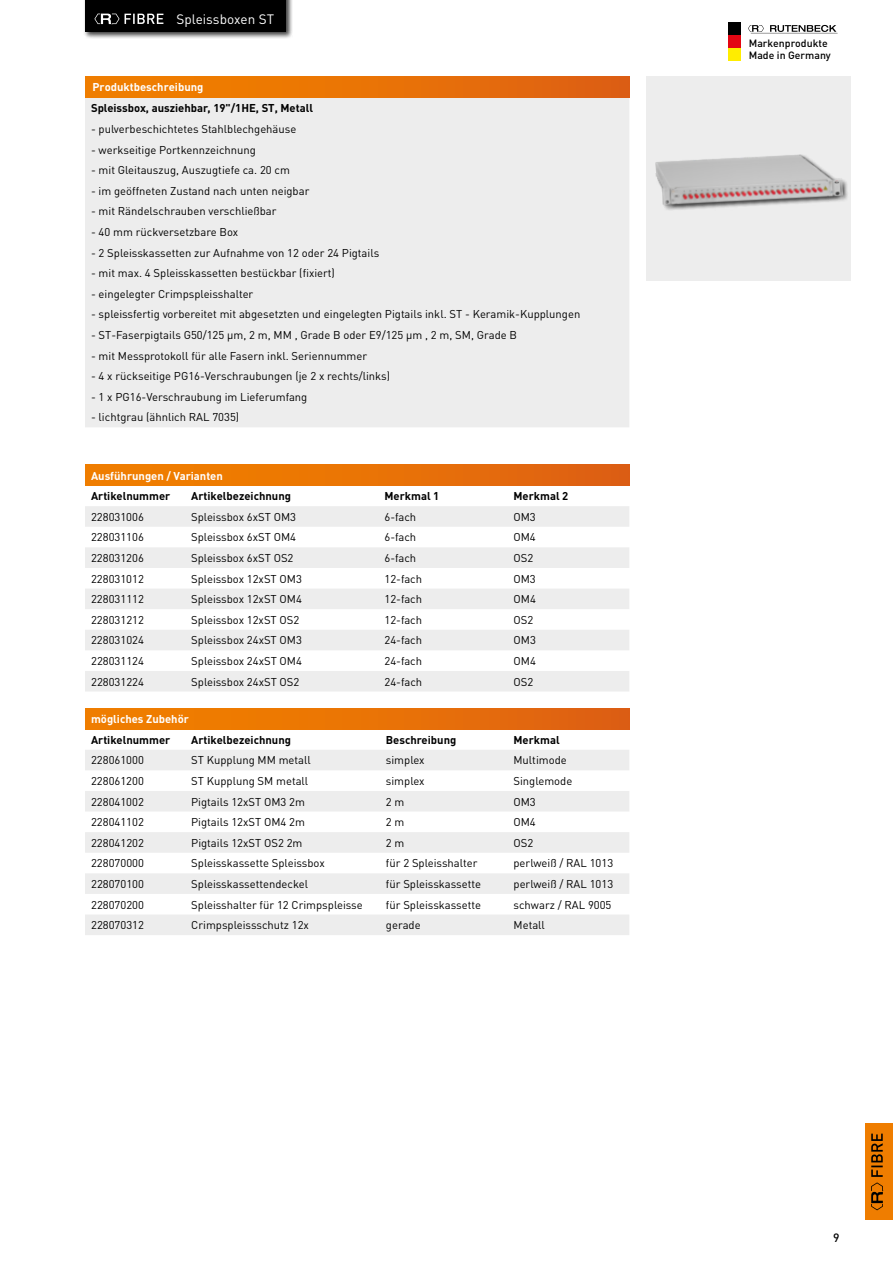
<style>
.page{position:relative;width:893px;height:1263px;background:#fff}
.page>*{position:absolute;margin:0;border:0;box-sizing:border-box;transform-origin:0 0}
.t1{font:13.5px "DIN Pro";color:#fff}
.t2{font:500 12px "DIN Pro";color:#000}
.t3{font:11.25px "DIN Pro";color:#000}
.t4{font:700 11.25px "DIN Pro";color:#000}
.t5{font:700 11.25px "DIN Pro";color:#fff}
.t6{font:500 10.5px/12px "DIN Pro";color:#000}
</style>
<div class="page">
<div style="left:728px;top:47px;width:13px;height:14px;background:#ffed00"></div>
<div style="left:728px;top:35px;width:13px;height:13px;background:#e30613"></div>
<div style="left:728px;top:22px;width:13px;height:13px;background:#000"></div>
<svg style="left:770px;top:25px;width:66px;height:7px"></svg>
<svg style="left:748px;top:25px;width:16px;height:7px"></svg>
<hr style="left:751px;top:33px;width:87px;height:1px;background:#000">
<div style="left:85px;top:98px;width:544px;height:329px;background:#ededed"></div>
<div style="left:85px;top:77px;width:544px;height:21px;background:linear-gradient(to right,#f38200,#de6112)"></div>
<div style="left:646px;top:77px;width:204px;height:204px;background:#ededed"></div>
<div style="left:83px;top:0;width:210px;height:39px;background:#000;opacity:.75"></div>
<div style="left:85px;top:0;width:200px;height:31px;background:#000"></div>
<svg style="left:94px;top:14px;width:69px;height:10px"></svg>
<div style="left:85px;top:708px;width:544px;height:21px;background:linear-gradient(to right,#f38200,#de6112)"></div>
<svg style="left:85px;top:750px;width:544px;height:185px;fill:#ededed"></svg>
<div style="left:85px;top:465px;width:544px;height:21px;background:linear-gradient(to right,#f38200,#de6112)"></div>
<svg style="left:85px;top:506px;width:544px;height:185px;fill:#ededed"></svg>
<div style="left:656px;top:154px;width:192px;height:57px;background:#000;opacity:.75"></div>
<img style="left:655px;top:154px;width:188px;height:55px">
<div style="left:865px;top:1123px;width:28px;height:97px;background:#ef7d00"></div>
<svg style="left:871px;top:1133px;width:12px;height:77px"></svg>
<p class="t1" style="left:176px;top:9px;width:99px">Spleissboxen ST</p>
<p class="t5" style="left:92px;top:80px;width:113px">Produktbeschreibung</p>
<p class="t4" style="left:91px;top:101px;width:223px">Spleissbox, ausziehbar, 19"/1HE, ST, Metall</p>
<p class="t3" style="left:91px;top:121px;width:207px">- pulverbeschichtetes Stahlblechgehäuse</p>
<p class="t3" style="left:91px;top:142px;width:166px">- werkseitige Portkennzeichnung</p>
<p class="t3" style="left:91px;top:162px;width:200px">- mit Gleitauszug, Auszugtiefe ca. 20 cm</p>
<p class="t3" style="left:91px;top:183px;width:220px">- im geöffneten Zustand nach unten neigbar</p>
<p class="t3" style="left:91px;top:204px;width:187px">- mit Rändelschrauben verschließbar</p>
<p class="t3" style="left:91px;top:224px;width:149px">- 40 mm rückversetzbare Box</p>
<p class="t3" style="left:91px;top:245px;width:290px">- 2 Spleisskassetten zur Aufnahme von 12 oder 24 Pigtails</p>
<p class="t3" style="left:91px;top:265px;width:245px">- mit max. 4 Spleisskassetten bestückbar (fixiert)</p>
<p class="t3" style="left:91px;top:286px;width:164px">- eingelegter Crimpspleisshalter</p>
<p class="t3" style="left:91px;top:307px;width:491px">- spleissfertig vorbereitet mit abgesetzten und eingelegten Pigtails inkl. ST - Keramik-Kupplungen</p>
<p class="t3" style="left:91px;top:327px;width:428px">- ST-Faserpigtails G50/125 µm, 2 m, MM , Grade B oder E9/125 µm , 2 m, SM, Grade B</p>
<p class="t3" style="left:91px;top:348px;width:278px">- mit Messprotokoll für alle Fasern inkl. Seriennummer</p>
<p class="t3" style="left:91px;top:368px;width:301px">- 4 x rückseitige PG16-Verschraubungen (je 2 x rechts/links)</p>
<p class="t3" style="left:91px;top:389px;width:218px">- 1 x PG16-Verschraubung im Lieferumfang</p>
<p class="t3" style="left:91px;top:410px;width:150px">- lichtgrau (ähnlich RAL 7035)</p>
<p class="t5" style="left:91px;top:468px;width:133px">Ausführungen / Varianten</p>
<p class="t4" style="left:91px;top:488px;width:81px">Artikelnummer</p>
<p class="t4" style="left:191px;top:488px;width:101px">Artikelbezeichnung</p>
<p class="t4" style="left:384px;top:488px;width:56px">Merkmal 1</p>
<p class="t4" style="left:513px;top:488px;width:56px">Merkmal 2</p>
<p class="t3" style="left:91px;top:509px;width:54px">228031006</p>
<p class="t3" style="left:191px;top:509px;width:106px">Spleissbox 6xST OM3</p>
<p class="t3" style="left:384px;top:509px;width:33px">6-fach</p>
<p class="t3" style="left:513px;top:509px;width:24px">OM3</p>
<p class="t3" style="left:91px;top:530px;width:54px">228031106</p>
<p class="t3" style="left:191px;top:530px;width:106px">Spleissbox 6xST OM4</p>
<p class="t3" style="left:384px;top:530px;width:33px">6-fach</p>
<p class="t3" style="left:513px;top:530px;width:24px">OM4</p>
<p class="t3" style="left:91px;top:550px;width:54px">228031206</p>
<p class="t3" style="left:191px;top:550px;width:104px">Spleissbox 6xST OS2</p>
<p class="t3" style="left:384px;top:550px;width:33px">6-fach</p>
<p class="t3" style="left:513px;top:550px;width:21px">OS2</p>
<p class="t3" style="left:91px;top:571px;width:54px">228031012</p>
<p class="t3" style="left:191px;top:571px;width:112px">Spleissbox 12xST OM3</p>
<p class="t3" style="left:384px;top:571px;width:39px">12-fach</p>
<p class="t3" style="left:513px;top:571px;width:24px">OM3</p>
<p class="t3" style="left:91px;top:591px;width:54px">228031112</p>
<p class="t3" style="left:191px;top:591px;width:112px">Spleissbox 12xST OM4</p>
<p class="t3" style="left:384px;top:591px;width:39px">12-fach</p>
<p class="t3" style="left:513px;top:591px;width:24px">OM4</p>
<p class="t3" style="left:91px;top:612px;width:54px">228031212</p>
<p class="t3" style="left:191px;top:612px;width:110px">Spleissbox 12xST OS2</p>
<p class="t3" style="left:384px;top:612px;width:39px">12-fach</p>
<p class="t3" style="left:513px;top:612px;width:21px">OS2</p>
<p class="t3" style="left:91px;top:633px;width:54px">228031024</p>
<p class="t3" style="left:191px;top:633px;width:112px">Spleissbox 24xST OM3</p>
<p class="t3" style="left:385px;top:633px;width:39px">24-fach</p>
<p class="t3" style="left:513px;top:633px;width:24px">OM3</p>
<p class="t3" style="left:91px;top:653px;width:54px">228031124</p>
<p class="t3" style="left:191px;top:653px;width:112px">Spleissbox 24xST OM4</p>
<p class="t3" style="left:385px;top:653px;width:39px">24-fach</p>
<p class="t3" style="left:513px;top:653px;width:24px">OM4</p>
<p class="t3" style="left:91px;top:674px;width:54px">228031224</p>
<p class="t3" style="left:191px;top:674px;width:110px">Spleissbox 24xST OS2</p>
<p class="t3" style="left:385px;top:674px;width:39px">24-fach</p>
<p class="t3" style="left:514px;top:674px;width:21px">OS2</p>
<p class="t5" style="left:91px;top:711px;width:99px">mögliches Zubehör</p>
<p class="t4" style="left:91px;top:732px;width:81px">Artikelnummer</p>
<p class="t4" style="left:191px;top:732px;width:101px">Artikelbezeichnung</p>
<p class="t4" style="left:386px;top:732px;width:72px">Beschreibung</p>
<p class="t4" style="left:513px;top:732px;width:48px">Merkmal</p>
<p class="t3" style="left:91px;top:753px;width:54px">228061000</p>
<p class="t3" style="left:191px;top:753px;width:121px">ST Kupplung MM metall</p>
<p class="t3" style="left:386px;top:753px;width:40px">simplex</p>
<p class="t3" style="left:513px;top:753px;width:55px">Multimode</p>
<p class="t3" style="left:91px;top:773px;width:54px">228061200</p>
<p class="t3" style="left:191px;top:773px;width:119px">ST Kupplung SM metall</p>
<p class="t3" style="left:386px;top:773px;width:40px">simplex</p>
<p class="t3" style="left:513px;top:773px;width:60px">Singlemode</p>
<p class="t3" style="left:91px;top:794px;width:54px">228041002</p>
<p class="t3" style="left:191px;top:794px;width:115px">Pigtails 12xST OM3 2m</p>
<p class="t3" style="left:386px;top:794px;width:20px">2 m</p>
<p class="t3" style="left:513px;top:794px;width:24px">OM3</p>
<p class="t3" style="left:91px;top:814px;width:54px">228041102</p>
<p class="t3" style="left:191px;top:814px;width:115px">Pigtails 12xST OM4 2m</p>
<p class="t3" style="left:386px;top:814px;width:20px">2 m</p>
<p class="t3" style="left:513px;top:814px;width:24px">OM4</p>
<p class="t3" style="left:91px;top:835px;width:54px">228041202</p>
<p class="t3" style="left:191px;top:835px;width:113px">Pigtails 12xST OS2 2m</p>
<p class="t3" style="left:386px;top:835px;width:20px">2 m</p>
<p class="t3" style="left:513px;top:835px;width:21px">OS2</p>
<p class="t3" style="left:91px;top:856px;width:54px">228070000</p>
<p class="t3" style="left:191px;top:856px;width:135px">Spleisskassette Spleissbox</p>
<p class="t3" style="left:386px;top:856px;width:93px">für 2 Spleisshalter</p>
<p class="t3" style="left:513px;top:856px;width:101px">perlweiß / RAL 1013</p>
<p class="t3" style="left:91px;top:876px;width:54px">228070100</p>
<p class="t3" style="left:191px;top:876px;width:118px">Spleisskassettendeckel</p>
<p class="t3" style="left:386px;top:876px;width:97px">für Spleisskassette</p>
<p class="t3" style="left:513px;top:876px;width:101px">perlweiß / RAL 1013</p>
<p class="t3" style="left:91px;top:897px;width:54px">228070200</p>
<p class="t3" style="left:191px;top:897px;width:173px">Spleisshalter für 12 Crimpspleisse</p>
<p class="t3" style="left:386px;top:897px;width:97px">für Spleisskassette</p>
<p class="t3" style="left:513px;top:897px;width:99px">schwarz / RAL 9005</p>
<p class="t3" style="left:91px;top:917px;width:54px">228070312</p>
<p class="t3" style="left:191px;top:917px;width:119px">Crimpspleissschutz 12x</p>
<p class="t3" style="left:386px;top:917px;width:36px">gerade</p>
<p class="t3" style="left:514px;top:917px;width:33px">Metall</p>
<p class="t6" style="left:749px;top:36px;width:84px">Markenprodukte<br>Made in Germany</p>
<p class="t2" style="left:833px;top:1230px;width:8px">9</p>
</div>
